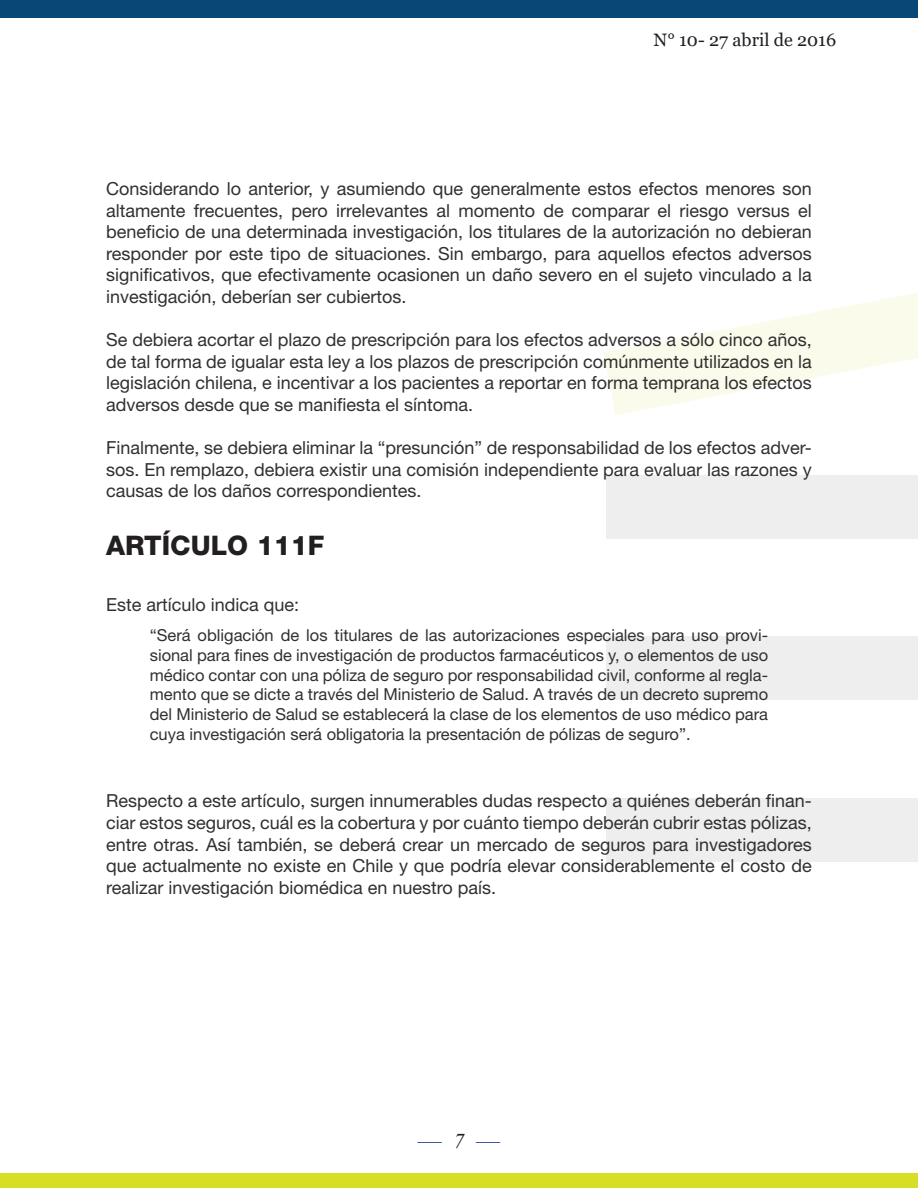
<style>
.page{position:relative;width:918px;height:1188px;background:#fff}
.page>*{position:absolute;margin:0;border:0;box-sizing:border-box;transform-origin:0 0}
.t1{font:800 27px "Helvetica Neue LT Std";color:#231f20}
.t2{font:24px "Times New Roman";color:#253f8e}
.body{font:18px/21.6px "Helvetica Neue";color:#312f30;text-align:justify}
.t3{font:18px "Georgia";color:#231f20}
.body-2{font:16.5px/19.8px "Helvetica Neue";color:#312f30;text-align:justify}
.s1{font-style:italic;font-size:21px;color:#231f20}
</style>
<div class="page">
<svg style="left:604px;top:293px;width:314px;height:122px"></svg>
<div style="left:606px;top:475px;width:312px;height:63px;background:#eee"></div>
<div style="left:606px;top:798px;width:312px;height:64px;background:#eee"></div>
<div style="left:606px;top:636px;width:312px;height:64px;background:#eee"></div>
<div style="left:0;top:1174px;width:918px;height:14px;background:#d6de25"></div>
<div style="left:0;top:0;width:918px;height:18px;background:#094776"></div>
<p class="t3" style="left:654px;top:29px;width:184px">N° 10- 27 abril de 2016</p>
<p class="body" style="left:106px;top:179px;width:707px">Considerando lo anterior, y asumiendo que generalmente estos efectos menores son altamente frecuentes, pero irrelevantes al momento de comparar el riesgo versus el beneficio de una determinada investigación, los titulares de la autorización no debieran responder por este tipo de situaciones. Sin embargo, para aquellos efectos adversos significativos, que efectivamente ocasionen un daño severo en el sujeto vinculado a la investigación, deberían ser cubiertos.</p>
<p class="body" style="left:106px;top:330px;width:707px">Se debiera acortar el plazo de prescripción para los efectos adversos a sólo cinco años, de tal forma de igualar esta ley a los plazos de prescripción comúnmente utilizados en la legislación chilena, e incentivar a los pacientes a reportar en forma temprana los efectos adversos desde que se manifiesta el síntoma.</p>
<p class="body" style="left:106px;top:438px;width:707px">Finalmente, se debiera eliminar la “presunción” de responsabilidad de los efectos adver&shy;sos. En remplazo, debiera existir una comisión independiente para evaluar las razones y causas de los daños correspondientes.</p>
<p class="t1" style="left:106px;top:530px;width:220px">ARTÍCULO 111F</p>
<p class="body" style="left:106px;top:594px;width:195px">Este artículo indica que:</p>
<p class="body-2" style="left:150px;top:626px;width:620px">“Será obligación de los titulares de las autorizaciones especiales para uso provi&shy;sional para fines de investigación de productos farmacéuticos y, o elementos de uso médico contar con una póliza de seguro por responsabilidad civil, conforme al regla&shy;mento que se dicte a través del Ministerio de Salud. A través de un decreto supremo del Ministerio de Salud se establecerá la clase de los elementos de uso médico para cuya investigación será obligatoria la presentación de pólizas de seguro”.</p>
<p class="body" style="left:106px;top:791px;width:707px">Respecto a este artículo, surgen innumerables dudas respecto a quiénes deberán finan&shy;ciar estos seguros, cuál es la cobertura y por cuánto tiempo deberán cubrir estas pólizas, entre otras. Así también, se deberá crear un mercado de seguros para investigadores que actualmente no existe en Chile y que podría elevar considerablemente el costo de realizar investigación biomédica en nuestro país.</p>
<h2 class="t2" style="left:418px;top:1123px;width:84px">— <span class="s1">7</span> —</h2>
</div>
